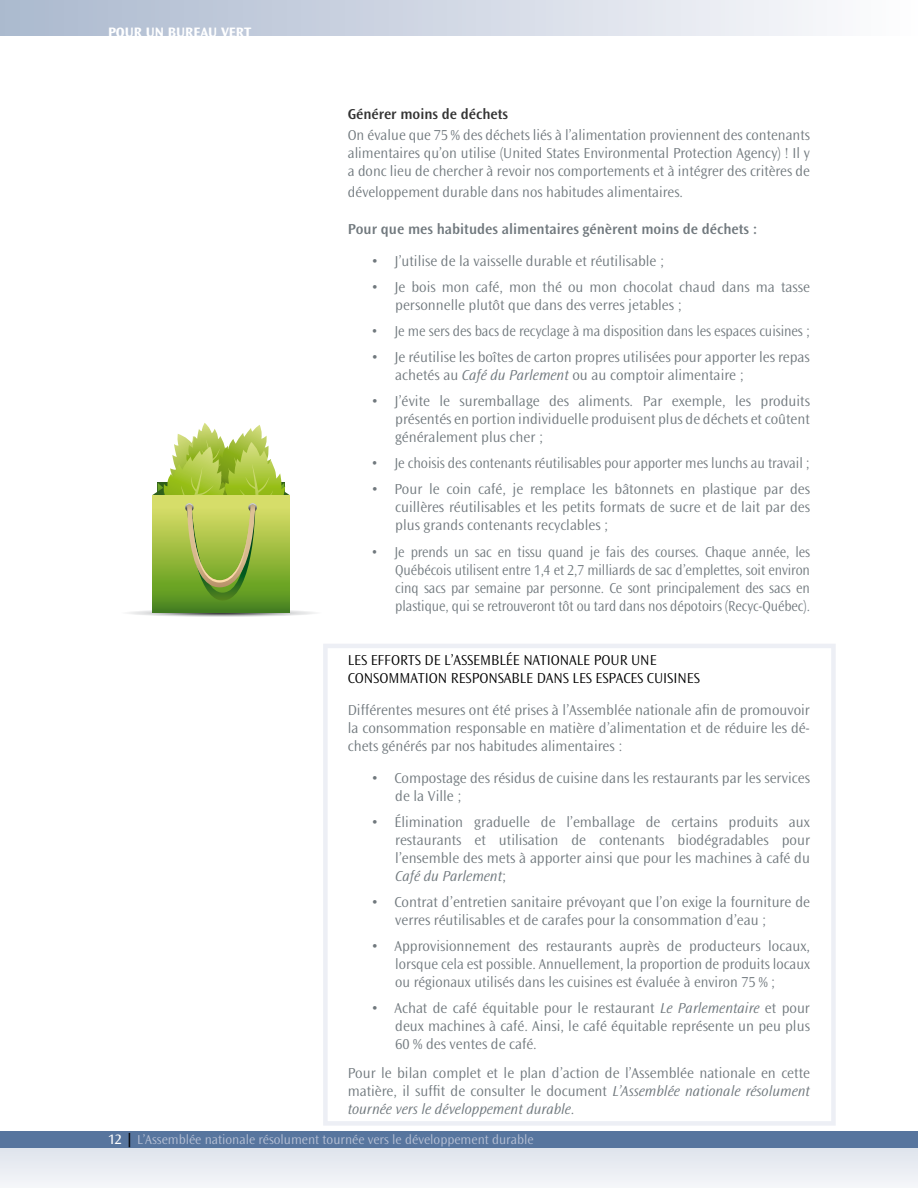
<style>
.page{position:relative;width:918px;height:1188px;background:#fff}
.page>*{position:absolute;margin:0;border:0;box-sizing:border-box;transform-origin:0 0}
.t1{font:300 15px/18px "Ocean Sans Std";color:#70787d;text-align:justify}
.t2{font:300 15px/18px "Ocean Sans Std";color:#70787d;text-align:justify;scale:.93 1}
.t3{font:300 15px/18px "Ocean Sans Std";color:#000}
.t4{font:300 15px "Ocean Sans Std";color:#70787d;scale:.95 1}
.t5{font:300 15px "Ocean Sans Std";color:#70787d;scale:.94 1}
.t6{font:600 15px "Ocean Sans Std";color:#70787d}
.t7{font:600 15px "Ocean Sans Std";color:#333}
.t8{font:700 14.25px "Ocean Sans Std";color:#fff}
.t9{font:300 13.5px "Ocean Sans Std";color:#b9c2d6}
.s1{font-style:italic}
.s2{font-weight:400;font-size:14.25px;color:#fff}
.s3{font-weight:700;font-size:14.25px;color:#000}
</style>
<div class="page">
<div style="left:0;top:1146px;width:918px;height:42px;background:#e9ecf2"></div>
<div style="left:0;top:1131px;width:918px;height:17px;background:#57759e"></div>
<div style="left:0;top:0;width:918px;height:36px;background:linear-gradient(to right,#aab8ce,#fdfcfe)"></div>
<svg style="left:323px;top:644px;width:513px;height:482px"></svg>
<svg style="left:120px;top:608px;width:203px;height:9px"></svg>
<svg style="left:152px;top:423px;width:138px;height:189px;background:#a9c35d"></svg>
<p class="t8" style="left:108px;top:24px;width:145px">POUR UN BUREAU VERT</p>
<p class="t7" style="left:348px;top:106px;width:162px">Générer moins de déchets</p>
<p class="t1" style="left:348px;top:126px;width:464px">On évalue que 75 % des déchets liés à l’alimentation proviennent des contenants alimentaires qu’on utilise (United States Environmental Protection Agency) ! Il y a donc lieu de chercher à revoir nos comportements et à intégrer des critères de</p>
<p class="t1" style="left:348px;top:183px;width:337px">développement durable dans nos habitudes alimentaires.</p>
<p class="t6" style="left:348px;top:221px;width:411px">Pour que mes habitudes alimentaires génèrent moins de déchets :</p>
<p class="t1" style="left:371px;top:252px;width:294px">• J’utilise de la vaisselle durable et réutilisable ;</p>
<p class="t1" style="left:395px;top:278px;width:416px;text-indent:-24px">• Je bois mon café, mon thé ou mon chocolat chaud dans ma tasse personnelle plutôt que dans des verres jetables ;</p>
<p class="t5" style="left:371px;top:323px;width:468px">• Je me sers des bacs de recyclage à ma disposition dans les espaces cuisines ;</p>
<p class="t1" style="left:395px;top:348px;width:416px;text-indent:-24px">• Je réutilise les boîtes de carton propres utilisées pour apporter les repas achetés au <span class="s1">Café du Parlement</span> ou au comptoir alimentaire ;</p>
<p class="t1" style="left:395px;top:392px;width:416px;text-indent:-24px">• J’évite le suremballage des aliments. Par exemple, les produits présentés en portion individuelle produisent plus de déchets et coûtent généralement plus cher ;</p>
<p class="t4" style="left:371px;top:455px;width:463px">• Je choisis des contenants réutilisables pour apporter mes lunchs au travail ;</p>
<p class="t1" style="left:395px;top:481px;width:416px;text-indent:-24px">• Pour le coin café, je remplace les bâtonnets en plastique par des cuillères réutilisables et les petits formats de sucre et de lait par des plus grands contenants recyclables ;</p>
<p class="t2" style="left:395px;top:543px;width:447px;text-indent:-24px">• Je prends un sac en tissu quand je fais des courses. Chaque année, les Québécois utilisent entre 1,4 et 2,7 milliards de sac d’emplettes, soit environ cinq sacs par semaine par personne. Ce sont principalement des sacs en plastique, qui se retrouveront tôt ou tard dans nos dépotoirs (Recyc-Québec).</p>
<p class="t3" style="left:348px;top:652px;width:354px">LES EFFORTS DE L’ASSEMBLÉE NATIONALE POUR UNE<br>CONSOMMATION RESPONSABLE DANS LES ESPACES CUISINES</p>
<p class="t1" style="left:348px;top:702px;width:464px">Différentes mesures ont été prises à l’Assemblée nationale afin de promouvoir la consommation responsable en matière d’alimentation et de réduire les dé&shy;chets générés par nos habitudes alimentaires :</p>
<p class="t1" style="left:395px;top:769px;width:416px;text-indent:-24px">• Compostage des résidus de cuisine dans les restaurants par les services de la Ville ;</p>
<p class="t1" style="left:395px;top:813px;width:416px;text-indent:-24px">• Élimination graduelle de l’emballage de certains produits aux restaurants et utilisation de contenants biodégradables pour l’ensemble des mets à apporter ainsi que pour les machines à café du <span class="s1">Café du Parlement</span>;</p>
<p class="t1" style="left:395px;top:893px;width:416px;text-indent:-24px">• Contrat d’entretien sanitaire prévoyant que l’on exige la fourniture de verres réutilisables et de carafes pour la consommation d’eau ;</p>
<p class="t1" style="left:395px;top:938px;width:416px;text-indent:-24px">• Approvisionnement des restaurants auprès de producteurs locaux, lorsque cela est possible. Annuellement, la proportion de produits locaux ou régionaux utilisés dans les cuisines est évaluée à environ 75 % ;</p>
<p class="t1" style="left:395px;top:1000px;width:416px;text-indent:-24px">• Achat de café équitable pour le restaurant <span class="s1">Le Parlementaire</span> et pour deux machines à café. Ainsi, le café équitable représente un peu plus 60 % des ventes de café.</p>
<p class="t1" style="left:348px;top:1064px;width:464px">Pour le bilan complet et le plan d’action de l’Assemblée nationale en cette matière, il suffit de consulter le document <span class="s1">L’Assemblée nationale résolument tournée vers le développement durable.</span></p>
<p class="t9" style="left:108px;top:1132px;width:427px"><span class="s2">12</span> <span class="s3">|</span> L’Assemblée nationale résolument tournée vers le développement durable</p>
</div>
